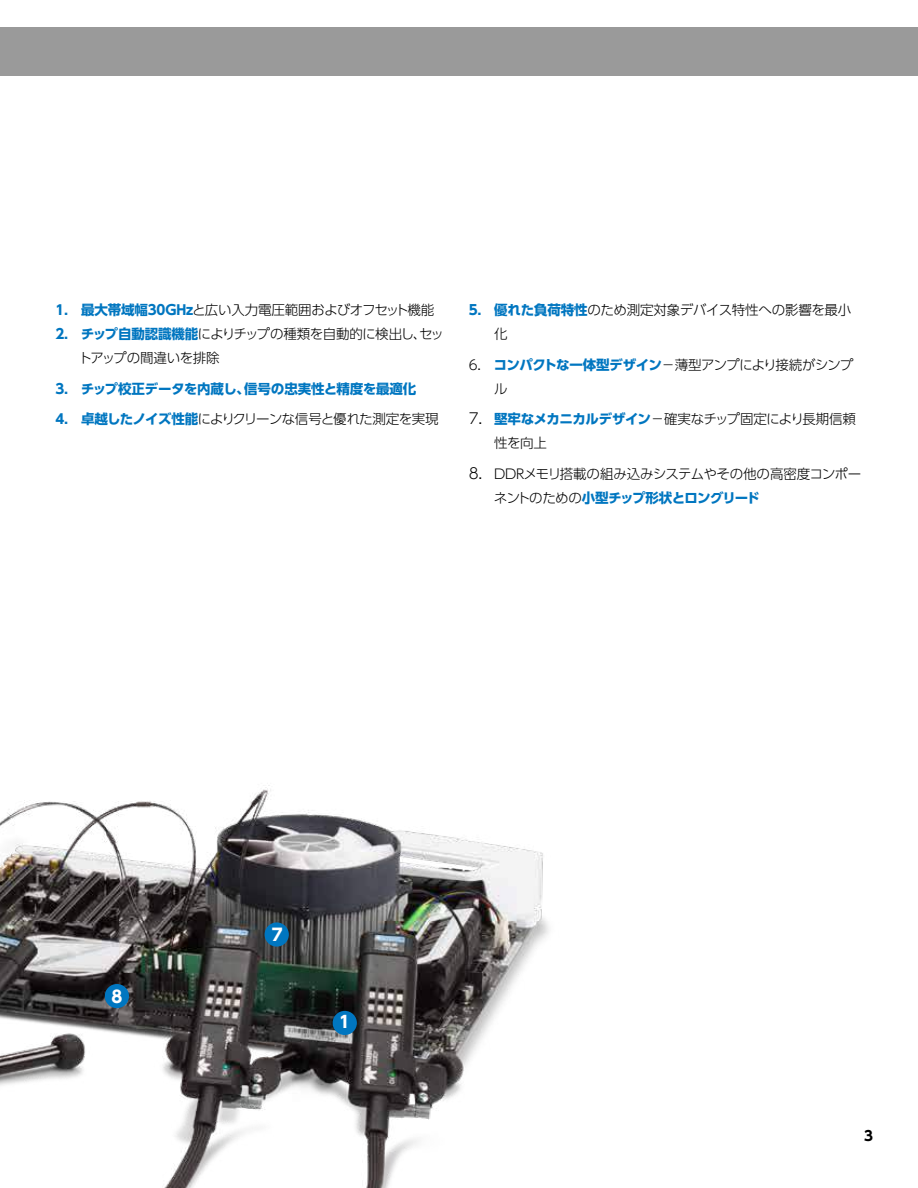
<style>
.page{position:relative;width:918px;height:1188px;background:#fff}
.page>*{position:absolute;margin:0;border:0;box-sizing:border-box;transform-origin:0 0}
.t1{font:16.5px "BIZ UDP Shin Go Bold";color:#fff}
.t2{font:13.5px/24px "BIZ UDP Shin Go Light";letter-spacing:-.01em;color:#000}
.t3{font:13.5px "BIZ UDP Shin Go Bold";letter-spacing:-.01em;color:#0076c0}
.t4{font:13.5px "BIZ UDP Shin Go Bold";color:#000}
.s1{font-family:"BIZ UDP Shin Go Bold";color:#0076c0}
.s2{font-size:15px}
.s3{font-family:"BIZ UDP Shin Go Light";color:#000}
</style>
<div class="page">
<div style="left:0;top:28px;width:918px;height:48px;background:#9a9a9a"></div>
<img style="left:0;top:785px;width:549px;height:403px">
<div style="left:265px;top:922px;width:24px;height:25px;background:#0076c0;border-radius:50%"></div>
<div style="left:105px;top:984px;width:24px;height:24px;background:#0076c0;border-radius:50%"></div>
<div style="left:333px;top:1011px;width:24px;height:24px;background:#0076c0;border-radius:50%"></div>
<p class="t2" style="left:56px;top:298px;width:380px"><span class="s1">1. 最大帯域幅30GHz</span>と広い入力電圧範囲およびオフセット機能</p>
<p class="t2" style="left:81px;top:322px;width:363px;text-indent:-26px"><span class="s1">2. チップ自動認識機能</span>によりチップの種類を自動的に検出し、セットアップの間違いを排除</p>
<p class="t3" style="left:55px;top:382px;width:362px">3. チップ校正データを内蔵し、信号の忠実性と精度を最適化</p>
<p class="t2" style="left:55px;top:407px;width:385px"><span class="s1">4. 卓越したノイズ性能</span>によりクリーンな信号と優れた測定を実現</p>
<p class="t2" style="left:494px;top:298px;width:359px;text-indent:-26px"><span class="s1">5. 優れた負荷特性</span>のため測定対象デバイス特性への影響を最小化</p>
<p class="t2" style="left:494px;top:353px;width:361px;text-indent:-26px">6. <span class="s1">コンパクトな一体型デザイン</span>－薄型アンプにより接続がシンプル</p>
<p class="t2" style="left:494px;top:407px;width:363px;text-indent:-26px"><span class="s2">7.</span> <span class="s1">堅牢なメカニカルデザイン</span>－確実なチップ固定により長期信頼性を向上</p>
<p class="t2" style="left:469px;top:462px;width:394px"><span class="s2">8.</span> DDRメモリ搭載の組み込みシステムやその他の高密度コンポー</p>
<p class="t3" style="left:494px;top:491px;width:266px"><span class="s3">ネントのための</span>小型チップ形状とロングリード</p>
<p class="t1" style="left:111px;top:989px;width:12px">8</p>
<p class="t1" style="left:272px;top:926px;width:12px">7</p>
<p class="t1" style="left:339px;top:1014px;width:12px">1</p>
<p class="t4" style="left:864px;top:1129px;width:10px">3</p>
</div>
